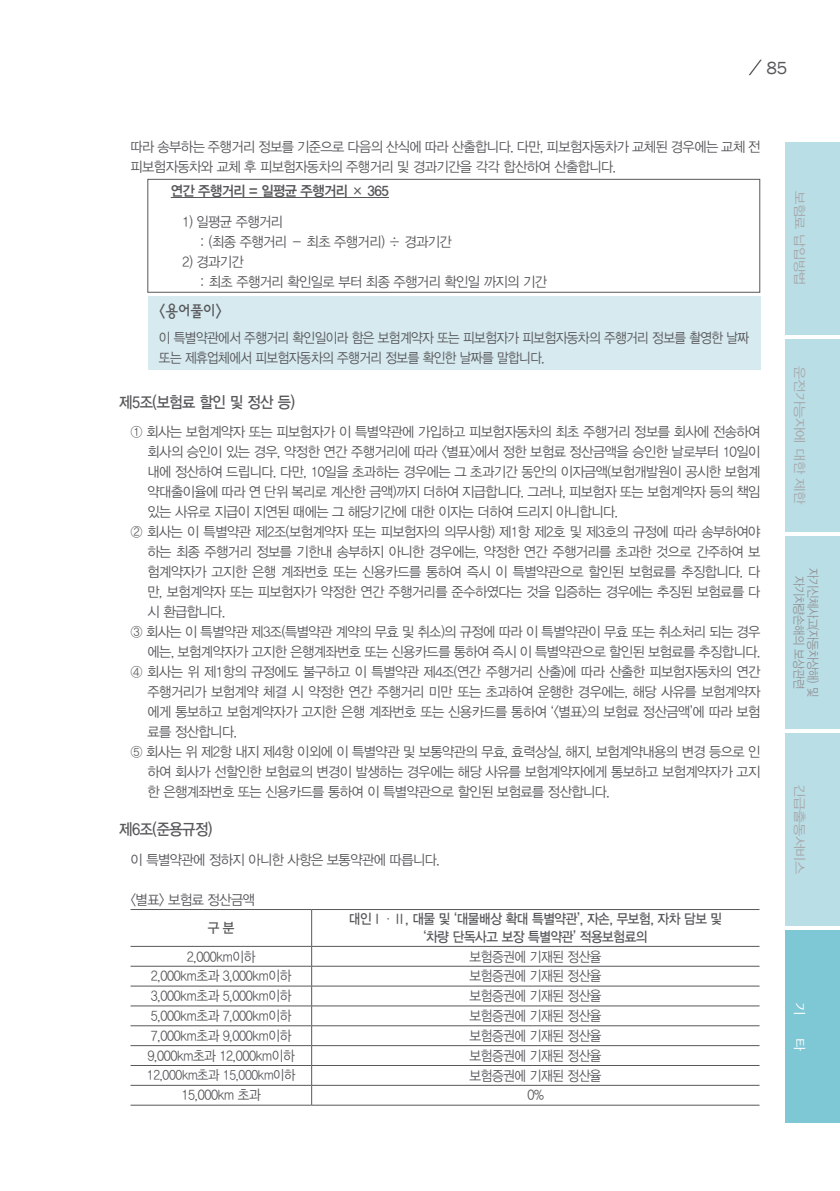
<style>
.page{position:relative;width:840px;height:1191px;background:#fff}
.page>*{position:absolute;margin:0;border:0;box-sizing:border-box;transform-origin:0 0}
.t1{font:18px "Franklin Gothic";color:#58585b}
.t2{font:16px "YDVYGO Std 33";letter-spacing:-.03em;color:#58585b;scale:.9 1}
.t3{font:16px "YDVYGO Std 23";color:#58585b;scale:.9 1}
.t4{font:14px/20px "YDVYGO Std 32";letter-spacing:-.04em;color:#58585b;scale:.95 1}
.t5{font:14px/20px "YDVYGO Std 32";letter-spacing:-.04em;color:#58585b;scale:.9 1}
.t6{font:14px/18px "YDVYGO Std 33";letter-spacing:-.03em;color:#58585b;text-align:center;scale:.9 1}
.t7{font:14px "YDVYGO Std 34";letter-spacing:-.04em;color:#58585b;scale:.95 1}
.t8{font:13.6px "YDVYGO Std 32";letter-spacing:-.03em;color:#58585b;scale:.9 1}
.t9{font:12.8px/14px "YDVYGO Std 12";letter-spacing:-.03em;color:#939598;text-align:center;scale:.87 1}
.t10{font:12.8px "YDVYGO Std 12";letter-spacing:-.03em;color:#a7a9ac;scale:1.12 1}
.t11{font:12.8px "YDVYGO Std 12";color:#fff;scale:1.12 1}
.s1{font-family:"YDVYGO Std 12"}
</style>
<div class="page">
<div style="left:785px;top:142px;width:54px;height:192px;background:#badee6"></div>
<div style="left:785px;top:339px;width:54px;height:192px;background:#badee6"></div>
<div style="left:785px;top:536px;width:54px;height:193px;background:#badee6"></div>
<div style="left:785px;top:733px;width:54px;height:193px;background:#badee6"></div>
<div style="left:785px;top:930px;width:54px;height:193px;background:#7ec7d5"></div>
<svg style="left:748px;top:60px;width:13px;height:15px"></svg>
<hr style="left:171px;top:197px;width:217px;height:1px;background:#58585b">
<div style="left:147px;top:179px;width:612px;height:113px;border:1px solid #58585b"></div>
<div style="left:147px;top:296px;width:613px;height:74px;background:#d6eaef"></div>
<hr style="left:130px;top:909px;width:181px;height:1px;background:#58585b">
<hr style="left:311px;top:909px;width:448px;height:1px;background:#58585b">
<hr style="left:311px;top:909px;width:1px;height:37px;background:#58585b">
<hr style="left:130px;top:946px;width:181px;height:1px;background:#58585b">
<hr style="left:311px;top:946px;width:448px;height:1px;background:#58585b">
<hr style="left:130px;top:966px;width:181px;height:1px;background:#58585b">
<hr style="left:311px;top:966px;width:448px;height:1px;background:#58585b">
<hr style="left:130px;top:985px;width:181px;height:1px;background:#58585b">
<hr style="left:311px;top:985px;width:448px;height:1px;background:#58585b">
<hr style="left:130px;top:1005px;width:181px;height:1px;background:#58585b">
<hr style="left:311px;top:1005px;width:448px;height:1px;background:#58585b">
<hr style="left:130px;top:1025px;width:181px;height:1px;background:#58585b">
<hr style="left:311px;top:1025px;width:448px;height:1px;background:#58585b">
<hr style="left:130px;top:1045px;width:181px;height:1px;background:#58585b">
<hr style="left:311px;top:1045px;width:448px;height:1px;background:#58585b">
<hr style="left:130px;top:1065px;width:181px;height:1px;background:#58585b">
<hr style="left:311px;top:1065px;width:448px;height:1px;background:#58585b">
<hr style="left:130px;top:1085px;width:181px;height:1px;background:#58585b">
<hr style="left:311px;top:1085px;width:448px;height:1px;background:#58585b">
<svg style="left:311px;top:946px;width:1px;height:158px"></svg>
<hr style="left:130px;top:1104px;width:181px;height:1px;background:#58585b">
<hr style="left:311px;top:1104px;width:448px;height:1px;background:#58585b">
<p class="t1" style="left:766px;top:57px;width:23px">85</p>
<p class="t4" style="left:130px;top:137px;width:664px">따라 송부하는 주행거리 정보를 기준으로 다음의 산식에 따라 산출합니다. 다만, 피보험자동차가 교체된 경우에는 교체 전 피보험자동차와 교체 후 피보험자동차의 주행거리 및 경과기간을 각각 합산하여 산출합니다.</p>
<p class="t7" style="left:171px;top:183px;width:231px">연간 주행거리 = 일평균 주행거리 × 365</p>
<p class="t4" style="left:199px;top:212px;width:267px;text-indent:-17px">1) 일평균 주행거리<br>: (최종 주행거리 － 최초 주행거리) ÷ 경과기간</p>
<p class="t4" style="left:199px;top:252px;width:367px;text-indent:-17px">2) 경과기간<br>: 최초 주행거리 확인일로 부터 최종 주행거리 확인일 까지의 기간</p>
<p class="t3" style="left:159px;top:303px;width:72px">&lt;용어풀이&gt;</p>
<p class="t5" style="left:159px;top:328px;width:657px">이 특별약관에서 주행거리 확인일이라 함은 보험계약자 또는 피보험자가 피보험자동차의 주행거리 정보를 촬영한 날짜 또는 제휴업체에서 피보험자동차의 주행거리 정보를 확인한 날짜를 말합니다.</p>
<p class="t2" style="left:119px;top:393px;width:197px">제5조(보험료 할인 및 정산 등)</p>
<p class="t4" style="left:130px;top:422px;width:664px">① 회사는 보험계약자 또는 피보험자가 이 특별약관에 가입하고 피보험자동차의 최초 주행거리 정보를 회사에 전송하여</p>
<p class="t4" style="left:147px;top:442px;width:646px">회사의 승인이 있는 경우, 약정한 연간 주행거리에 따라 &lt;별표&gt;에서 정한 보험료 정산금액을 승인한 날로부터 10일이</p>
<p class="t4" style="left:147px;top:462px;width:646px">내에 정산하여 드립니다. 다만, 10일을 초과하는 경우에는 그 초과기간 동안의 이자금액(보험개발원이 공시한 보험계</p>
<p class="t4" style="left:147px;top:482px;width:646px">약대출이율에 따라 연 단위 복리로 계산한 금액)까지 더하여 지급합니다. 그러나, 피보험자 또는 보험계약자 등의 책임</p>
<p class="t4" style="left:147px;top:502px;width:496px">있는 사유로 지급이 지연된 때에는 그 해당기간에 대한 이자는 더하여 드리지 아니합니다.</p>
<p class="t4" style="left:130px;top:522px;width:664px">② 회사는 이 특별약관 제2조(보험계약자 또는 피보험자의 의무사항) 제1항 제2호 및 제3호의 규정에 따라 송부하여야</p>
<p class="t4" style="left:147px;top:542px;width:646px">하는 최종 주행거리 정보를 기한내 송부하지 아니한 경우에는, 약정한 연간 주행거리를 초과한 것으로 간주하여 보</p>
<p class="t4" style="left:147px;top:562px;width:646px">험계약자가 고지한 은행 계좌번호 또는 신용카드를 통하여 즉시 이 특별약관으로 할인된 보험료를 추징합니다. 다</p>
<p class="t4" style="left:147px;top:582px;width:646px">만, 보험계약자 또는 피보험자가 약정한 연간 주행거리를 준수하였다는 것을 입증하는 경우에는 추징된 보험료를 다</p>
<p class="t4" style="left:147px;top:602px;width:83px">시 환급합니다.</p>
<p class="t4" style="left:130px;top:622px;width:664px">③ 회사는 이 특별약관 제3조(특별약관 계약의 무효 및 취소)의 규정에 따라 이 특별약관이 무효 또는 취소처리 되는 경우</p>
<p class="t4" style="left:147px;top:642px;width:646px">에는, 보험계약자가 고지한 은행계좌번호 또는 신용카드를 통하여 즉시 이 특별약관으로 할인된 보험료를 추징합니다.</p>
<p class="t4" style="left:130px;top:662px;width:664px">④ 회사는 위 제1항의 규정에도 불구하고 이 특별약관 제4조(연간 주행거리 산출)에 따라 산출한 피보험자동차의 연간</p>
<p class="t4" style="left:147px;top:682px;width:646px">주행거리가 보험계약 체결 시 약정한 연간 주행거리 미만 또는 초과하여 운행한 경우에는, 해당 사유를 보험계약자</p>
<p class="t4" style="left:147px;top:702px;width:646px">에게 통보하고 보험계약자가 고지한 은행 계좌번호 또는 신용카드를 통하여 ‘&lt;별표&gt;의 보험료 정산금액’에 따라 보험</p>
<p class="t4" style="left:147px;top:722px;width:96px">료를 정산합니다.</p>
<p class="t4" style="left:130px;top:742px;width:664px">⑤ 회사는 위 제2항 내지 제4항 이외에 이 특별약관 및 보통약관의 무효, 효력상실, 해지, 보험계약내용의 변경 등으로 인</p>
<p class="t4" style="left:147px;top:762px;width:646px">하여 회사가 선할인한 보험료의 변경이 발생하는 경우에는 해당 사유를 보험계약자에게 통보하고 보험계약자가 고지</p>
<p class="t4" style="left:147px;top:782px;width:488px">한 은행계좌번호 또는 신용카드를 통하여 이 특별약관으로 할인된 보험료를 정산합니다.</p>
<p class="t2" style="left:119px;top:821px;width:105px">제6조(준용규정)</p>
<p class="t4" style="left:130px;top:849px;width:327px">이 특별약관에 정하지 아니한 사항은 보통약관에 따릅니다.</p>
<p class="t4" style="left:130px;top:889px;width:132px">&lt;별표&gt; 보험료 정산금액</p>
<p class="t6" style="left:207px;top:919px;width:31px">구 분</p>
<p class="t6" style="left:349px;top:910px;width:416px">대인Ⅰ<span class="s1">·</span>Ⅱ, 대물 및 ‘대물배상 확대 특별약관’, 자손, 무보험, 자차 담보 및 ‘차량 단독사고 보장 특별약관’ 적용보험료의</p>
<p class="t5" style="left:187px;top:946px;width:77px">2,000km이하</p>
<p class="t5" style="left:469px;top:946px;width:148px">보험증권에 기재된 정산율</p>
<p class="t5" style="left:151px;top:966px;width:157px">2,000km초과 3,000km이하</p>
<p class="t5" style="left:469px;top:966px;width:148px">보험증권에 기재된 정산율</p>
<p class="t5" style="left:151px;top:986px;width:157px">3,000km초과 5,000km이하</p>
<p class="t5" style="left:469px;top:986px;width:148px">보험증권에 기재된 정산율</p>
<p class="t5" style="left:151px;top:1006px;width:157px">5,000km초과 7,000km이하</p>
<p class="t5" style="left:469px;top:1006px;width:148px">보험증권에 기재된 정산율</p>
<p class="t5" style="left:151px;top:1026px;width:157px">7,000km초과 9,000km이하</p>
<p class="t5" style="left:469px;top:1026px;width:148px">보험증권에 기재된 정산율</p>
<p class="t5" style="left:147px;top:1045px;width:165px">9,000km초과 12,000km이하</p>
<p class="t5" style="left:469px;top:1045px;width:148px">보험증권에 기재된 정산율</p>
<p class="t8" style="left:147px;top:1068px;width:166px">12,000km초과 15,000km이하</p>
<p class="t5" style="left:469px;top:1065px;width:148px">보험증권에 기재된 정산율</p>
<p class="t5" style="left:181px;top:1085px;width:89px">15,000km 초과</p>
<p class="t5" style="left:527px;top:1085px;width:20px">0%</p>
<p class="t10" style="left:805px;top:191px;width:86px;rotate:90deg">보험료 납입방법</p>
<p class="t10" style="left:805px;top:366px;width:125px;rotate:90deg">운전가능자에 대한 제한</p>
<p class="t9" style="left:819px;top:567px;width:150px;rotate:90deg">자기신체사고(자동차상해) 및 자기차량손해의 보상관련</p>
<p class="t10" style="left:805px;top:784px;width:82px;rotate:90deg">긴급출동서비스</p>
<p class="t11" style="left:805px;top:1002px;width:13px;rotate:90deg">기</p>
<p class="t11" style="left:805px;top:1037px;width:13px;rotate:90deg">타</p>
</div>
